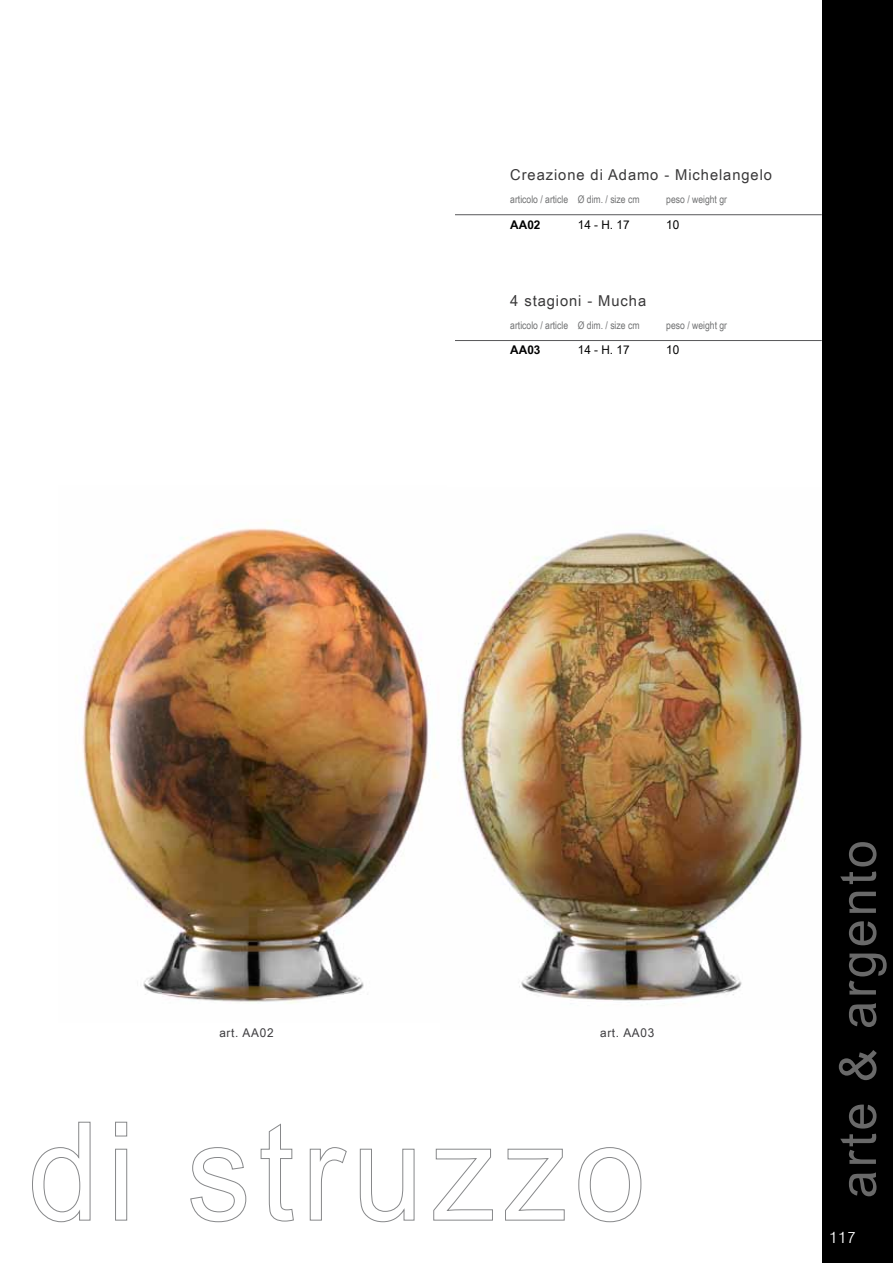
<style>
.page{position:relative;width:893px;height:1263px;background:#fff}
.page>*{position:absolute;margin:0;border:0;box-sizing:border-box;transform-origin:0 0}
.t1{font:51px "Arial Narrow";color:#696969;scale:1.2 1}
.t2{font:15px "Arial Narrow";letter-spacing:.05em;color:#393839;scale:1.2 1}
.t3{font:300 condensed 15px "Helvetica";color:#fff;scale:1.2 1}
.t4{font:12px "Arial Narrow";color:#000;scale:1.2 1}
.t5{font:12px "Arial Narrow";color:#3e3d40;scale:1.2 1}
.t6{font:700 12px "Arial Narrow";color:#000;scale:1.2 1}
.t7{font:10.5px "Arial Narrow";color:#707172}
</style>
<div class="page">
<img style="left:83px;top:528px;width:355px;height:476px">
<img style="left:458px;top:487px;width:365px;height:542px">
<hr style="left:455px;top:214px;width:367px;height:1px;background:#58585a">
<hr style="left:455px;top:340px;width:367px;height:1px;background:#58585a">
<div style="left:823px;top:0;width:70px;height:1263px;background:#000"></div>
<svg style="left:32px;top:1121px;width:59px;height:101px"></svg>
<svg style="left:115px;top:1121px;width:12px;height:100px"></svg>
<svg style="left:190px;top:1147px;width:56px;height:75px"></svg>
<svg style="left:260px;top:1123px;width:34px;height:99px"></svg>
<svg style="left:310px;top:1147px;width:37px;height:74px"></svg>
<svg style="left:360px;top:1148px;width:55px;height:74px"></svg>
<svg style="left:433px;top:1148px;width:60px;height:73px"></svg>
<svg style="left:505px;top:1148px;width:60px;height:73px"></svg>
<svg style="left:578px;top:1147px;width:64px;height:75px"></svg>
<h2 class="t2" style="left:510px;top:164px;width:220px">Creazione di Adamo - Michelangelo</h2>
<p class="t7" style="left:510px;top:192px;width:131px">articolo / article Ø dim. / size cm</p>
<p class="t7" style="left:666px;top:192px;width:62px">peso / weight gr</p>
<p class="t6" style="left:510px;top:215px;width:27px">AA02</p>
<p class="t4" style="left:578px;top:216px;width:45px">14 - H. 17</p>
<p class="t4" style="left:666px;top:216px;width:12px">10</p>
<h2 class="t2" style="left:510px;top:290px;width:115px">4 stagioni - Mucha</h2>
<p class="t7" style="left:510px;top:318px;width:131px">articolo / article Ø dim. / size cm</p>
<p class="t7" style="left:666px;top:318px;width:62px">peso / weight gr</p>
<p class="t6" style="left:510px;top:341px;width:27px">AA03</p>
<p class="t4" style="left:578px;top:341px;width:45px">14 - H. 17</p>
<p class="t4" style="left:666px;top:341px;width:12px">10</p>
<p class="t5" style="left:219px;top:1024px;width:47px">art. AA02</p>
<p class="t5" style="left:600px;top:1024px;width:47px">art. AA03</p>
<h1 class="t1" style="left:820px;top:1198px;width:300px;rotate:-90deg">arte &amp; argento</h1>
<h2 class="t3" style="left:830px;top:1229px;width:23px">117</h2>
</div>
